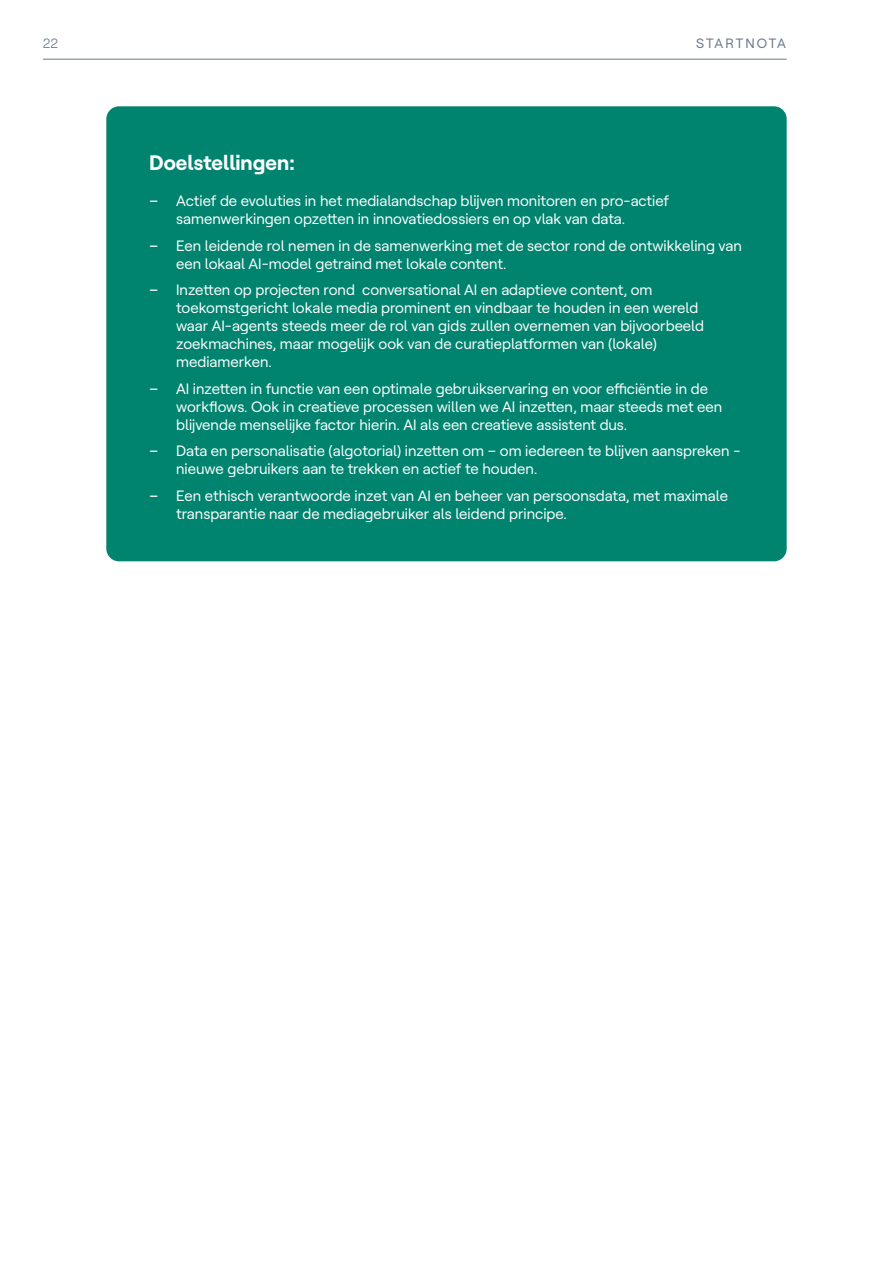
<style>
.page{position:relative;width:893px;height:1263px;background:#fff}
.page>*{position:absolute;margin:0;border:0;box-sizing:border-box;transform-origin:0 0}
.t1{font:700 21px "Roobert VRT";color:#fff}
.t2{font:15px/18px "Roobert VRT";color:#fff}
.t3{font:13.5px "Roobert VRT";letter-spacing:.13em;color:#69788c}
.t4{font:300 13.5px "Roobert VRT";color:#69788c}
.s1{font-weight:500}
</style>
<div class="page">
<hr style="left:43px;top:59px;width:744px;height:1px;background:#69788c">
<div style="left:106px;top:106px;width:681px;height:455px;background:#008470;border-radius:13px"></div>
<p class="t4" style="left:43px;top:33px;width:17px">22</p>
<p class="t3" style="left:696px;top:33px;width:91px">STARTNOTA</p>
<p class="t1" style="left:149px;top:147px;width:147px">Doelstellingen:</p>
<p class="t2" style="left:176px;top:191px;width:495px;text-indent:-27px"><span class="s1">−</span> Actief de evoluties in het medialandschap blijven monitoren en pro-actief samenwerkingen opzetten in innovatiedossiers en op vlak van data.</p>
<p class="t2" style="left:176px;top:235px;width:567px;text-indent:-27px"><span class="s1">−</span> Een leidende rol nemen in de samenwerking met de sector rond de ontwikkeling van een lokaal AI-model getraind met lokale content.</p>
<p class="t2" style="left:176px;top:280px;width:530px;text-indent:-27px"><span class="s1">−</span> Inzetten op projecten rond conversational AI en adaptieve content, om toekomstgericht lokale media prominent en vindbaar te houden in een wereld waar AI-agents steeds meer de rol van gids zullen overnemen van bijvoorbeeld zoekmachines, maar mogelijk ook van de curatieplatformen van (lokale) mediamerken.</p>
<p class="t2" style="left:176px;top:378px;width:548px;text-indent:-27px"><span class="s1">−</span> AI inzetten in functie van een optimale gebruikservaring en voor efficiëntie in de workflows. Ook in creatieve processen willen we AI inzetten, maar steeds met een blijvende menselijke factor hierin. AI als een creatieve assistent dus.</p>
<p class="t2" style="left:176px;top:441px;width:566px;text-indent:-27px"><span class="s1">−</span> Data en personalisatie (algotorial) inzetten om – om iedereen te blijven aanspreken - nieuwe gebruikers aan te trekken en actief te houden.</p>
<p class="t2" style="left:176px;top:485px;width:553px;text-indent:-27px"><span class="s1">−</span> Een ethisch verantwoorde inzet van AI en beheer van persoonsdata, met maximale transparantie naar de mediagebruiker als leidend principe.</p>
</div>
